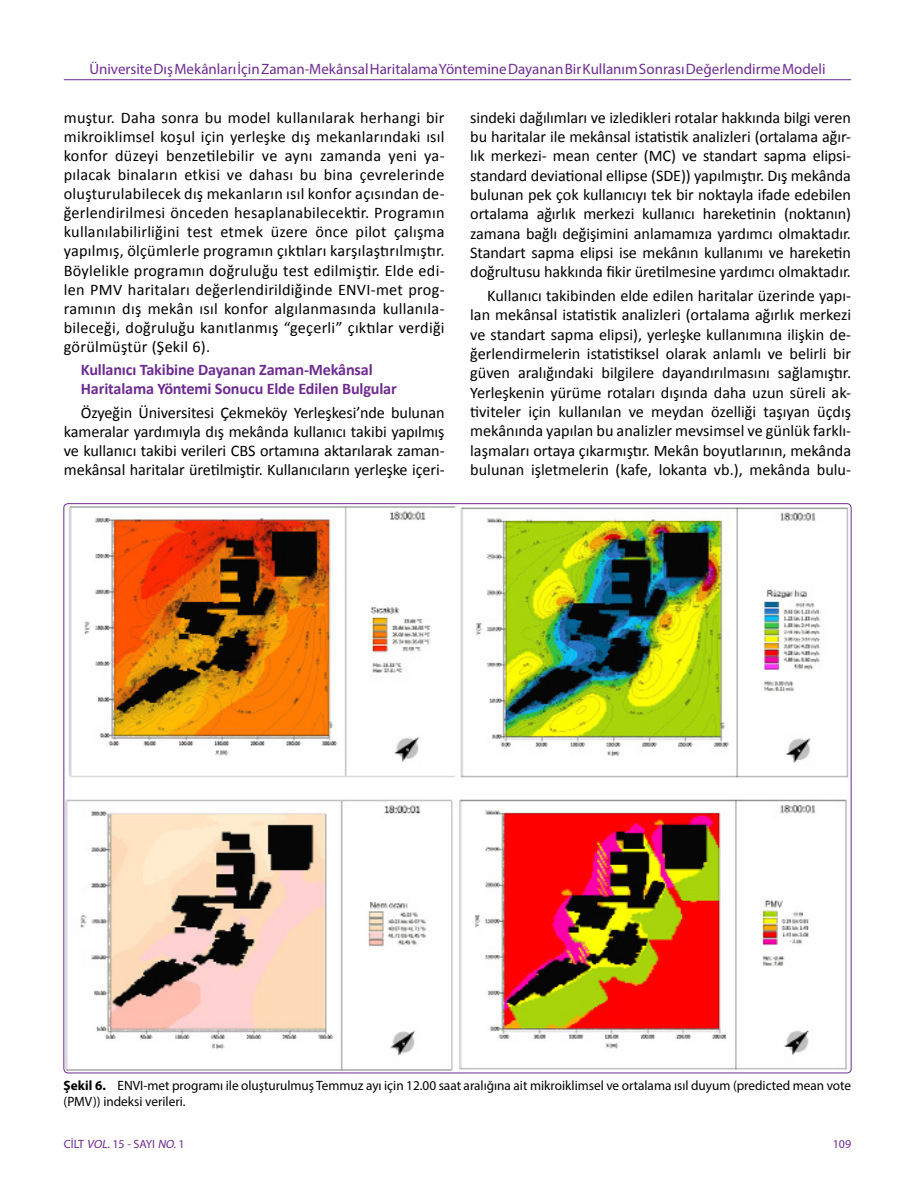
<style>
.page{position:relative;width:915px;height:1191px;background:#fff}
.page>*{position:absolute;margin:0;border:0;box-sizing:border-box;transform-origin:0 0}
.t1{font:16.2px/19.4px "Calibri";letter-spacing:-.005em;color:#000;text-align:justify}
.t2{font:700 16.2px/19px "Calibri";letter-spacing:-.01em;color:#6f2c91}
.t3{font:15px "Myriad Pro";color:#6f2c91}
.t4{font:13.5px/15px "Myriad Pro";color:#000}
.t5{font:12px "Myriad Pro";color:#6f2c91}
.s1{font-weight:700}
.s2{font-style:italic}
</style>
<div class="page">
<hr style="left:64px;top:79px;width:786px;height:1px;background:#6f2c91">
<img style="left:64px;top:503px;width:786px;height:570px">
<p class="t3" style="left:89px;top:60px;width:737px">Üniversite Dış Mekânları İçin Zaman-Mekânsal Haritalama Yöntemine Dayanan Bir Kullanım Sonrası Değerlendirme Modeli</p>
<p class="t1" style="left:64px;top:108px;width:382px">muştur. Daha sonra bu model kullanılarak herhangi bir mikroiklimsel koşul için yerleşke dış mekanlarındaki ısıl konfor düzeyi benzetilebilir ve aynı zamanda yeni ya&shy;pılacak binaların etkisi ve dahası bu bina çevrelerinde oluşturulabilecek dış mekanların ısıl konfor açısından de&shy;ğerlendirilmesi önceden hesaplanabilecektir. Programın kullanılabilirliğini test etmek üzere önce pilot çalışma yapılmış, ölçümlerle programın çıktıları karşılaştırılmıştır.<br>Böylelikle programın doğruluğu test edilmiştir. Elde edi&shy;len PMV haritaları değerlendirildiğinde ENVI-met prog&shy;ramının dış mekân ısıl konfor algılanmasında kullanıla&shy;bileceği, doğruluğu kanıtlanmış “geçerli” çıktılar verdiği görülmüştür (Şekil 6).</p>
<p class="t2" style="left:81px;top:360px;width:317px">Kullanıcı Takibine Dayanan Zaman-Mekânsal<br>Haritalama Yöntemi Sonucu Elde Edilen Bulgular</p>
<p class="t1" style="left:64px;top:403px;width:382px;text-indent:17px">Özyeğin Üniversitesi Çekmeköy Yerleşkesi’nde bulunan kameralar yardımıyla dış mekânda kullanıcı takibi yapılmış ve kullanıcı takibi verileri CBS ortamına aktarılarak zaman&shy;mekânsal haritalar üretilmiştir. Kullanıcıların yerleşke içeri-</p>
<p class="t1" style="left:470px;top:108px;width:382px">sindeki dağılımları ve izledikleri rotalar hakkında bilgi veren bu haritalar ile mekânsal istatistik analizleri (ortalama ağır&shy;lık merkezi- mean center (MC) ve standart sapma elipsi&shy;standard deviational ellipse (SDE)) yapılmıştır. Dış mekânda bulunan pek çok kullanıcıyı tek bir noktayla ifade edebilen ortalama ağırlık merkezi kullanıcı hareketinin (noktanın) zamana bağlı değişimini anlamamıza yardımcı olmaktadır.<br>Standart sapma elipsi ise mekânın kullanımı ve hareketin doğrultusu hakkında fikir üretilmesine yardımcı olmaktadır.</p>
<p class="t1" style="left:470px;top:286px;width:382px;text-indent:17px">Kullanıcı takibinden elde edilen haritalar üzerinde yapı&shy;lan mekânsal istatistik analizleri (ortalama ağırlık merkezi ve standart sapma elipsi), yerleşke kullanımına ilişkin de&shy;ğerlendirmelerin istatistiksel olarak anlamlı ve belirli bir güven aralığındaki bilgilere dayandırılmasını sağlamıştır.<br>Yerleşkenin yürüme rotaları dışında daha uzun süreli ak&shy;tiviteler için kullanılan ve meydan özelliği taşıyan üçdış mekânında yapılan bu analizler mevsimsel ve günlük farklı&shy;laşmaları ortaya çıkarmıştır. Mekân boyutlarının, mekânda bulunan işletmelerin (kafe, lokanta vb.), mekânda bulu-</p>
<p class="t4" style="left:64px;top:1078px;width:788px"><span class="s1">Şekil 6.</span> ENVI-met programı ile oluşturulmuş Temmuz ayı için 12.00 saat aralığına ait mikroiklimsel ve ortalama ısıl duyum (predicted mean vote (PMV)) indeksi verileri.</p>
<p class="t5" style="left:64px;top:1137px;width:122px">CİLT <span class="s2">VOL.</span>15 - SAYI <span class="s2">NO.</span>1</p>
<p class="t5" style="left:832px;top:1137px;width:20px">109</p>
</div>
